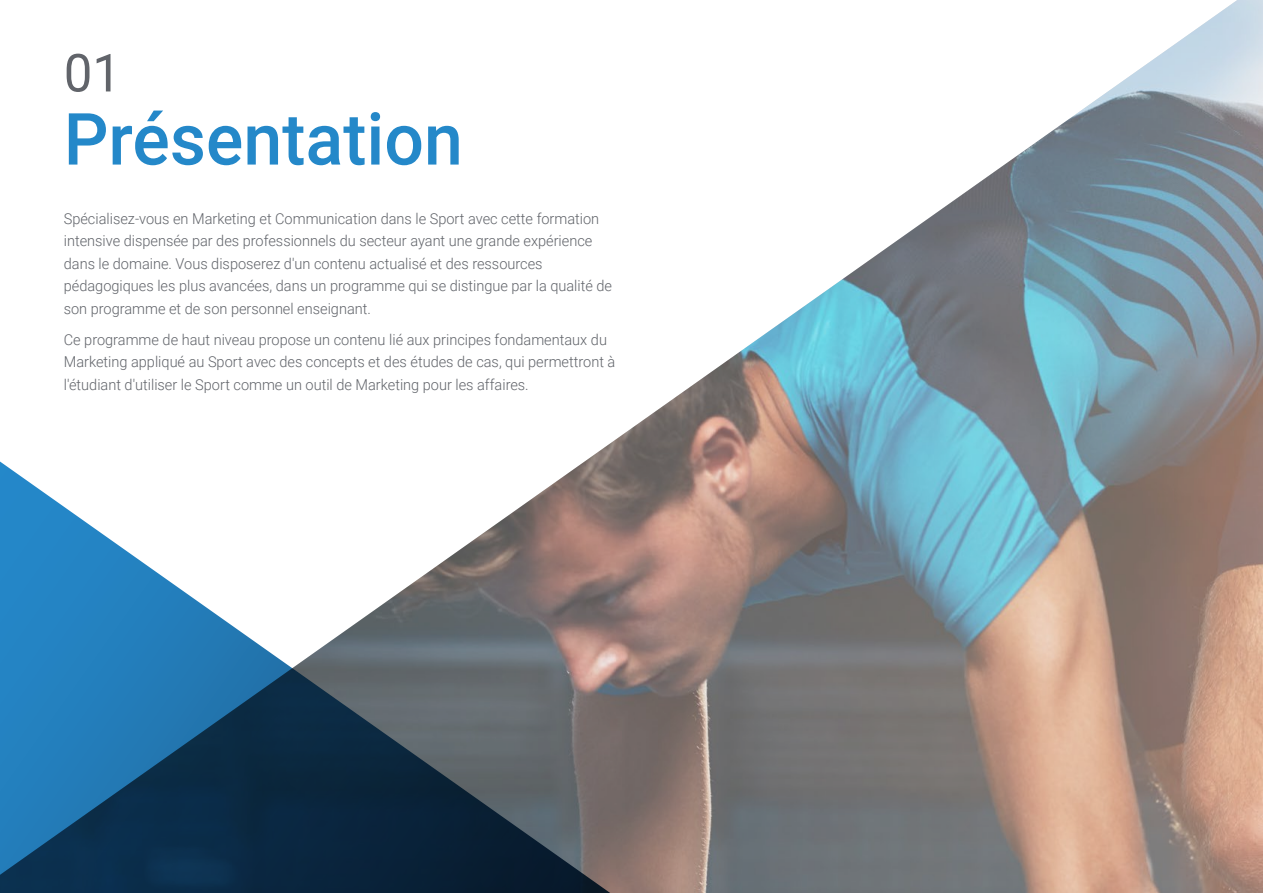
<style>
.page{position:relative;width:1263px;height:893px;background:#fff}
.page>*{position:absolute;margin:0;border:0;box-sizing:border-box;transform-origin:0 0}
.t1{font:500 72px "Roboto";color:#2488c9}
.t2{font:52.5px "Roboto";color:#61646a}
.t3{font:300 15px/22.5px "Roboto";color:#61646a}
</style>
<div class="page">
<img style="left:606px;top:0;width:657px;height:893px">
<svg style="left:0;top:446px;width:640px;height:447px"></svg>
<h2 class="t2" style="left:64px;top:36px;width:59px">01</h2>
<h1 class="t1" style="left:64px;top:89px;width:401px">Présentation</h1>
<p class="t3" style="left:64px;top:207px;width:550px">Spécialisez-vous en Marketing et Communication dans le Sport avec cette formation intensive dispensée par des professionnels du secteur ayant une grande expérience dans le domaine. Vous disposerez d'un contenu actualisé et des ressources pédagogiques les plus avancées, dans un programme qui se distingue par la qualité de son programme et de son personnel enseignant.</p>
<p class="t3" style="left:64px;top:328px;width:553px">Ce programme de haut niveau propose un contenu lié aux principes fondamentaux du<br>Marketing appliqué au Sport avec des concepts et des études de cas, qui permettront à l'étudiant d'utiliser le Sport comme un outil de Marketing pour les affaires.</p>
</div>
